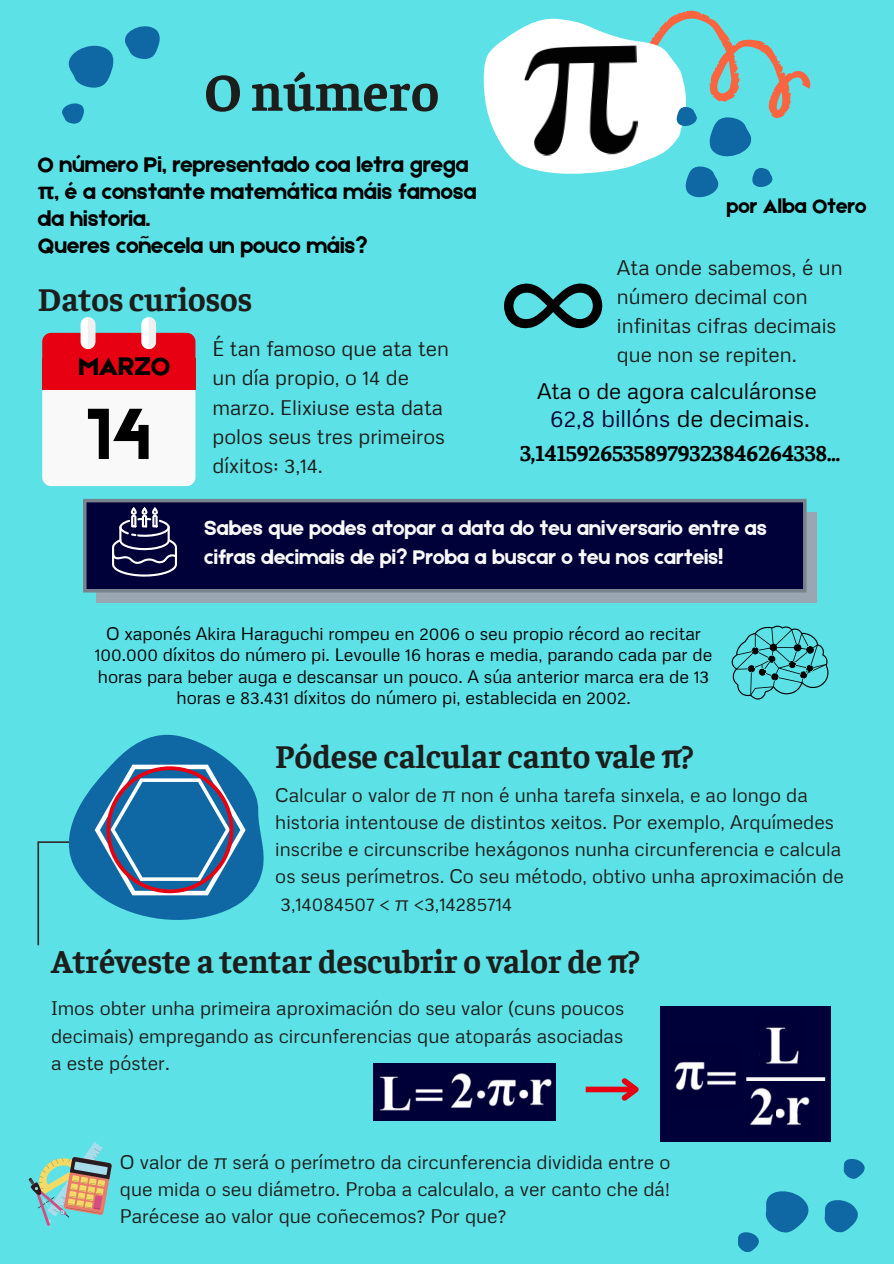
<style>
.page{position:relative;width:894px;height:1264px;background:#fff}
.page>*{position:absolute;margin:0;border:0;box-sizing:border-box;transform-origin:0 0}
.t1{font:72px "Etna";color:#000}
.t2{font:700 53.25px "Faustina";color:#1d1d1b}
.t3{font:700 33px "Faustina";color:#1d1d1b}
.t4{font:27px "Etna";color:#000}
.t5{font:24px "Metrophobic";color:#000138}
.t6{font:22.5px/27px "Etna";color:#000}
.t7{font:700 22.5px "Faustina";color:#000}
.t8{font:22.5px "Metrophobic";color:#000}
.t9{font:21px/29.2px "Metrophobic";color:#1d1d1b}
.t10{font:21px/29.2px "Etna";color:#f9f9f9}
.t11{font:21px "Etna";color:#000}
.t12{font:19.5px/27.3px "Metrophobic";color:#1d1d1b}
.t13{font:18px/21.5px "Metrophobic";color:#000;text-align:center}
.s1{font-family:"Noto Sans";font-weight:700}
.s2{color:#000}
</style>
<div class="page">
<div style="left:0;top:0;width:893px;height:1263px;background:#5ce1e6"></div>
<hr style="left:38px;top:841px;width:141px;height:2px;background:#333">
<hr style="left:37px;top:841px;width:2px;height:104px;background:#333">
<svg style="left:62px;top:26px;width:98px;height:98px"></svg>
<svg style="left:483px;top:10px;width:328px;height:188px"></svg>
<img style="left:523px;top:46px;width:115px;height:110px">
<svg style="left:824px;top:1200px;width:34px;height:33px"></svg>
<svg style="left:738px;top:1191px;width:71px;height:61px"></svg>
<svg style="left:843px;top:1159px;width:22px;height:20px"></svg>
<svg style="left:42px;top:317px;width:153px;height:169px;background:#e6ccd0"></svg>
<div style="left:42px;top:359px;width:153px;height:31px;background:#e60012"></div>
<svg style="left:504px;top:283px;width:99px;height:46px"></svg>
<svg style="left:731px;top:625px;width:97px;height:74px"></svg>
<svg style="left:65px;top:734px;width:199px;height:186px"></svg>
<img style="left:373px;top:1063px;width:182px;height:57px">
<div style="left:660px;top:1006px;width:170px;height:135px;background:#000138"></div>
<img style="left:759px;top:1027px;width:40px;height:37px">
<img style="left:674px;top:1061px;width:31px;height:30px">
<img style="left:707px;top:1071px;width:29px;height:14px">
<img style="left:746px;top:1080px;width:29px;height:45px">
<img style="left:776px;top:1096px;width:34px;height:29px">
<hr style="left:746px;top:1077px;width:78px;height:3px;background:#f9f9f9">
<div style="left:585px;top:1086px;width:50px;height:6px;background:#e60012"></div>
<svg style="left:616px;top:1078px;width:23px;height:23px"></svg>
<div style="left:96px;top:512px;width:720px;height:90px;background:#9aa7b2"></div>
<svg style="left:83px;top:499px;width:723px;height:93px;background:#090b3f"></svg>
<svg style="left:112px;top:507px;width:65px;height:69px;background:#383863"></svg>
<svg style="left:29px;top:1142px;width:83px;height:87px"></svg>
<p class="t2" style="left:204px;top:55px;width:236px">O número</p>
<p class="t6" style="left:38px;top:150px;width:440px">O número Pi, representado coa letra grega <span class="s1">π</span>, é a constante matemática máis famosa da historia.</p>
<p class="t6" style="left:38px;top:231px;width:331px">Queres coñecela un pouco máis?</p>
<p class="t3" style="left:38px;top:277px;width:216px">Datos curiosos</p>
<p class="t9" style="left:212px;top:333px;width:238px">É tan famoso que ata ten un día propio, o 14 de marzo. Elixiuse esta data polos seus tres primeiros díxitos: 3,14.</p>
<p class="t4" style="left:78px;top:347px;width:93px">MARZO</p>
<p class="t1" style="left:86px;top:384px;width:66px">14</p>
<p class="t11" style="left:726px;top:191px;width:141px">por Alba Otero</p>
<p class="t9" style="left:616px;top:252px;width:227px">Ata onde sabemos, é un número decimal con infinitas cifras decimais que non se repiten.</p>
<p class="t8" style="left:537px;top:376px;width:281px">Ata o de agora calculáronse</p>
<p class="t5" style="left:550px;top:403px;width:261px">62,8 billóns <span class="s2">de decimais.</span></p>
<p class="t7" style="left:520px;top:438px;width:321px">3,14159265358979323846264338...</p>
<p class="t10" style="left:204px;top:512px;width:564px">Sabes que podes atopar a data do teu aniversario entre as cifras decimais de pi? Proba a buscar o teu nos carteis!</p>
<p class="t13" style="left:95px;top:622px;width:619px">O xaponés Akira Haraguchi rompeu en 2006 o seu propio récord ao recitar 100.000 díxitos do número pi. Levoulle 16 horas e media, parando cada par de horas para beber auga e descansar un pouco. A súa anterior marca era de 13 horas e 83.431 díxitos do número pi, establecida en 2002.</p>
<p class="t3" style="left:275px;top:733px;width:419px">Pódese calcular canto vale π?</p>
<p class="t12" style="left:275px;top:780px;width:570px">Calcular o valor de π non é unha tarefa sinxela, e ao longo da historia intentouse de distintos xeitos. Por exemplo, Arquímedes inscribe e circunscribe hexágonos nunha circunferencia e calcula os seus perímetros. Co seu método, obtivo unha aproximación de</p>
<p class="t12" style="left:280px;top:889px;width:233px">3,14084507 &lt; π &lt;3,14285714</p>
<p class="t3" style="left:51px;top:938px;width:590px">Atréveste a tentar descubrir o valor de π?</p>
<p class="t12" style="left:51px;top:993px;width:574px;text-align:justify">Imos obter unha primeira aproximación do seu valor (cuns poucos decimais) empregando as circunferencias que atoparás asociadas a este póster.</p>
<p class="t12" style="left:120px;top:1147px;width:551px">O valor de π será o perímetro da circunferencia dividida entre o que mida o seu diámetro. Proba a calculalo, a ver canto che dá!</p>
<p class="t12" style="left:120px;top:1201px;width:388px">Parécese ao valor que coñecemos? Por que?</p>
</div>
